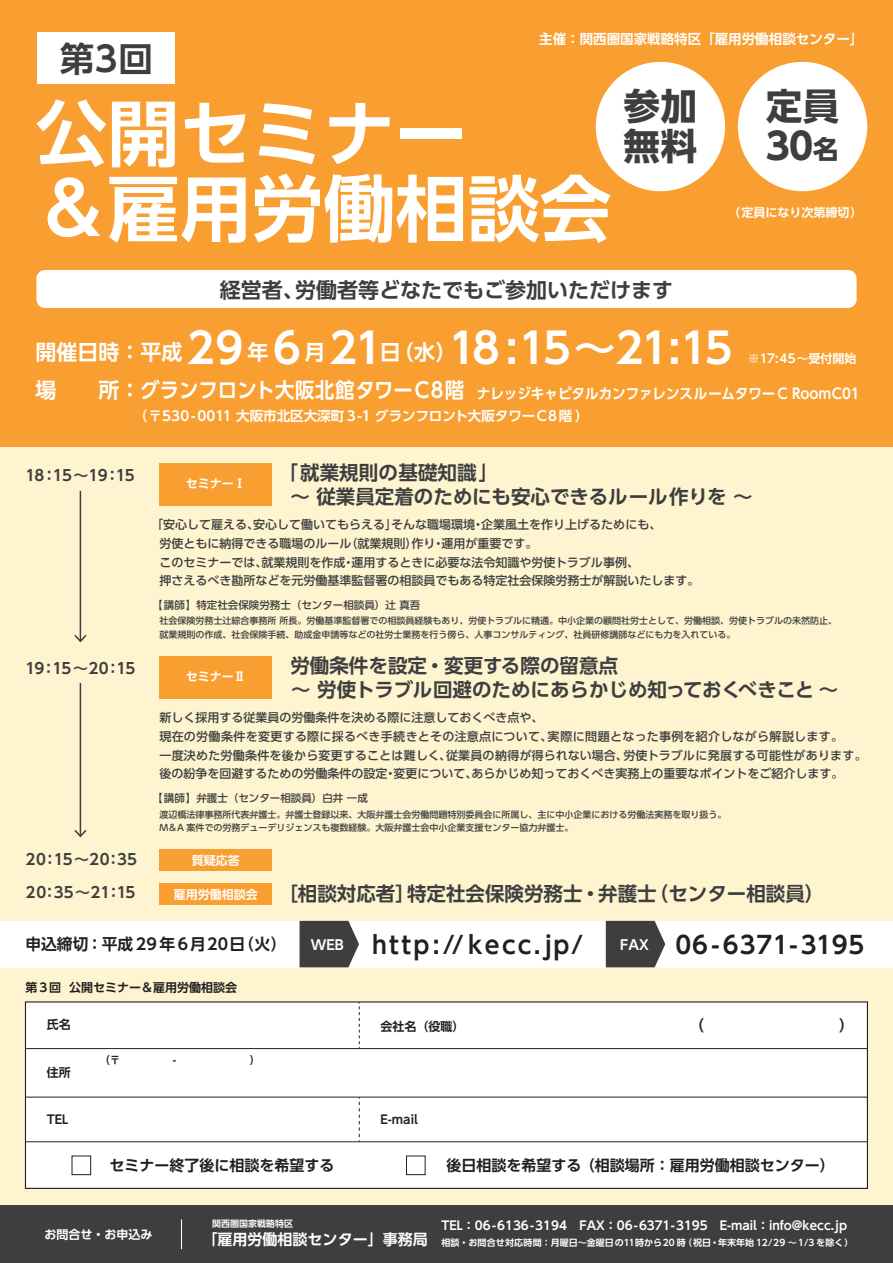
<style>
.page{position:relative;width:893px;height:1263px;background:#fff}
.page>*{position:absolute;margin:0;border:0;box-sizing:border-box;transform-origin:0 0}
.t1{font:700 72px/75.2px "UD Shin Go Pro De";color:#fff}
.t2{font:700 42px "UD Shin Go Pro De";letter-spacing:-.06em;color:#fff}
.t3{font:700 36.45px/39.8px "UD Shin Go Pro";letter-spacing:.02em;color:#3e3e3f}
.t4{font:700 34.5px "UD Shin Go Pro De";color:#3e3e3f}
.t5{font:700 24px "UD Shin Go Pro De";letter-spacing:.1em;color:#231f20}
.t6{font:700 24px "UD Shin Go Pro De";letter-spacing:.05em;color:#231f20}
.t7{font:700 21px "UD Shin Go Pro De";letter-spacing:.03em;color:#fff}
.t8{font:700 21px "UD Shin Go Pro De";color:#3e3e3f}
.t9{font:700 19.5px/24px "UD Shin Go Pro De";color:#3e3e3f}
.t10{font:700 15.75px "UD Shin Go Pro De";letter-spacing:.02em;color:#231f20}
.t11{font:700 15px "UD Shin Go Pro De";color:#231f20}
.t12{font:700 15px "UD Shin Go Pro De";letter-spacing:-.04em;color:#3e3e3f}
.t13{font:700 15px/32.8px "UD Shin Go Pro De";letter-spacing:.01em;color:#3e3e3f}
.t14{font:700 15px "UD Shin Go Pro De";color:#fff}
.t15{font:700 14.4px "UD Shin Go Pro De";color:#fff;scale:.94 1}
.t16{font:700 13.5px "UD Shin Go Pro De";color:#fff}
.t17{font:500 12px/18.8px "UD Shin Go Pro";color:#3e3e3f}
.t18{font:700 12px "UD Shin Go Pro De";color:#fff}
.t19{font:700 12px "UD Shin Go Pro De";color:#231f20}
.t20{font:500 10.5px "UD Shin Go Pro";color:#3e3e3f}
.t21{font:500 9px/13.5px "UD Shin Go Pro";color:#3e3e3f}
.t22{font:700 9px "UD Shin Go Pro De";color:#fff}
.s1{font-size:25.5px}
.s2{font-size:21px}
.s3{font-size:12px;color:#fff}
</style>
<div class="page">
<div style="left:0;top:441px;width:893px;height:775px;background:#fef4d0"></div>
<div style="left:25px;top:1001px;width:843px;height:188px;background:#fff;border:1px solid #231f20"></div>
<div style="left:0;top:0;width:893px;height:446px;background:#f99f32"></div>
<div style="left:38px;top:32px;width:137px;height:52px;background:#fff"></div>
<div style="left:0;top:921px;width:893px;height:46px;background:#fff"></div>
<svg style="left:300px;top:921px;width:59px;height:46px;background:#4f4f4f"></svg>
<div style="left:159px;top:849px;width:113px;height:22px;background:#f99f32"></div>
<div style="left:159px;top:883px;width:113px;height:22px;background:#f99f32"></div>
<div style="left:0;top:1205px;width:893px;height:58px;background:#3e3e3f"></div>
<hr style="left:25px;top:1048px;width:842px;height:1px;background:#231f20">
<hr style="left:25px;top:1097px;width:842px;height:1px;background:#231f20">
<hr style="left:25px;top:1141px;width:842px;height:1px;background:#231f20">
<svg style="left:359px;top:1002px;width:1px;height:46px"></svg>
<svg style="left:359px;top:1097px;width:1px;height:45px"></svg>
<div style="left:72px;top:1155px;width:19px;height:20px;border:1px solid #231f20"></div>
<div style="left:406px;top:1155px;width:19px;height:20px;border:1px solid #231f20"></div>
<div style="left:596px;top:62px;width:129px;height:129px;background:#fff;border-radius:50%"></div>
<div style="left:738px;top:62px;width:129px;height:129px;background:#fff;border-radius:50%"></div>
<svg style="left:606px;top:921px;width:59px;height:46px;background:#4e4e4f"></svg>
<div style="left:159px;top:463px;width:113px;height:42px;background:#f99f32"></div>
<div style="left:159px;top:656px;width:113px;height:42px;background:#f99f32"></div>
<hr style="left:80px;top:491px;width:1px;height:150px;background:#3e3e3f">
<svg style="left:74px;top:635px;width:13px;height:7px"></svg>
<hr style="left:80px;top:683px;width:1px;height:153px;background:#3e3e3f">
<svg style="left:74px;top:830px;width:13px;height:7px"></svg>
<hr style="left:181px;top:1219px;width:1px;height:30px;background:#fff">
<div style="left:36px;top:270px;width:821px;height:38px;background:#fff;border-radius:9px"></div>
<p class="t16" style="left:539px;top:28px;width:325px">主催：関西圏国家戦略特区「雇用労働相談センター」</p>
<h3 class="t4" style="left:60px;top:31px;width:95px">第3回</h3>
<h1 class="t1" style="left:35px;top:94px;width:578px">公開セミナー<br>&amp;雇用労働相談会</h1>
<h3 class="t3" style="left:624px;top:85px;width:75px">参加無料</h3>
<h3 class="t3" style="left:766px;top:85px;width:75px">定員<br>30<span class="s1">名</span></h3>
<p class="t18" style="left:728px;top:202px;width:136px">（定員になり次第締切）</p>
<h3 class="t8" style="left:220px;top:273px;width:455px">経営者、労働者等どなたでもご参加いただけます</h3>
<h2 class="t2" style="left:36px;top:314px;width:698px"><span class="s2">開催日時：平成</span> 29 <span class="s2">年</span> 6 <span class="s2">月</span> 21<span class="s2">日（水）</span>18:15～21:15</h2>
<h3 class="t7" style="left:36px;top:373px;width:430px">場　　所：グランフロント大阪北館タワーC8階</h3>
<p class="t16" style="left:134px;top:405px;width:456px">（〒530-0011 大阪市北区大深町 3-1 グランフロント大阪タワーC8階）</p>
<p class="t18" style="left:748px;top:349px;width:110px">※17:45～受付開始</p>
<p class="t15" style="left:477px;top:381px;width:409px">ナレッジキャピタルカンファレンスルームタワーC RoomC01</p>
<p class="t12" style="left:25px;top:463px;width:111px">18：15～19：15</p>
<p class="t12" style="left:25px;top:656px;width:112px">19：15～20：15</p>
<h3 class="t9" style="left:290px;top:460px;width:464px;text-indent:-12px">「就業規則の基礎知識」<br>～ 従業員定着のためにも安心できるルール作りを ～</h3>
<p class="t17" style="left:159px;top:515px;width:542px;text-indent:-8px">「安心して雇える、安心して働いてもらえる」そんな職場環境・企業風土を作り上げるためにも、<br>労使ともに納得できる職場のルール（就業規則）作り・運用が重要です。<br>このセミナーでは、就業規則を作成・運用するときに必要な法令知識や労使トラブル事例、<br>押さえるべき勘所などを元労働基準監督署の相談員でもある特定社会保険労務士が解説いたします。</p>
<p class="t18" style="left:186px;top:473px;width:61px">セミナーⅠ</p>
<p class="t20" style="left:152px;top:597px;width:270px">【講師】特定社会保険労務士（センター相談員）辻 真吾</p>
<p class="t21" style="left:159px;top:614px;width:679px">社会保険労務士辻綜合事務所 所長。労働基準監督署での相談員経験もあり、労使トラブルに精通。中小企業の顧問社労士として、労働相談、労使トラブルの未然防止、就業規則の作成、社会保険手続、助成金申請等などの社労士業務を行う傍ら、人事コンサルティング、社員研修講師などにも力を入れている。</p>
<p class="t18" style="left:186px;top:666px;width:61px">セミナーⅡ</p>
<h3 class="t9" style="left:290px;top:653px;width:549px">労働条件を設定・変更する際の留意点<br>～ 労使トラブル回避のためにあらかじめ知っておくべきこと～</h3>
<p class="t17" style="left:159px;top:708px;width:709px">新しく採用する従業員の労働条件を決める際に注意しておくべき点や、<br>現在の労働条件を変更する際に採るべき手続きとその注意点について、実際に問題となった事例を紹介しながら解説します。<br>一度決めた労働条件を後から変更することは難しく、従業員の納得が得られない場合、労使トラブルに発展する可能性があります。後の紛争を回避するための労働条件の設定・変更について、あらかじめ知っておくべき実務上の重要なポイントをご紹介します。</p>
<p class="t20" style="left:152px;top:790px;width:217px">【講師】弁護士（センター相談員）白井 一成</p>
<p class="t21" style="left:159px;top:807px;width:568px">渡辺橋法律事務所代表弁護士。弁護士登録以来、大阪弁護士会労働問題特別委員会に所属し、主に中小企業における労働法実務を取り扱う。<br>M＆A 案件での労務デューデリジェンスも複数経験。大阪弁護士会中小企業支援センター協力弁護士。</p>
<p class="t13" style="left:25px;top:842px;width:113px">20：15～20：35<br>20：35～21：15</p>
<p class="t18" style="left:192px;top:851px;width:49px">質疑応答</p>
<h3 class="t9" style="left:174px;top:881px;width:652px"><span class="s3">雇用労働相談会</span> ［相談対応者］特定社会保険労務士・弁護士（センター相談員）</h3>
<h3 class="t10" style="left:25px;top:931px;width:263px">申込締切：平成 29年 6月20日（火）</h3>
<h3 class="t5" style="left:372px;top:926px;width:212px">http://kecc.jp/</h3>
<h3 class="t6" style="left:675px;top:926px;width:190px">06-6371-3195</h3>
<p class="t16" style="left:311px;top:934px;width:34px">WEB</p>
<p class="t16" style="left:620px;top:934px;width:30px">FAX</p>
<p class="t19" style="left:25px;top:977px;width:213px">第 3回 公開セミナー＆雇用労働相談会</p>
<p class="t19" style="left:47px;top:1015px;width:25px">氏名</p>
<p class="t19" style="left:47px;top:1063px;width:25px">住所</p>
<p class="t19" style="left:47px;top:1109px;width:23px">TEL</p>
<p class="t19" style="left:380px;top:1109px;width:39px">E-mail</p>
<p class="t19" style="left:380px;top:1016px;width:85px">会社名（役職）</p>
<p class="t11" style="left:110px;top:1153px;width:226px">セミナー終了後に相談を希望する</p>
<p class="t11" style="left:446px;top:1153px;width:390px">後日相談を希望する（相談場所：雇用労働相談センター）</p>
<p class="t22" style="left:212px;top:1216px;width:82px">関西圏国家戦略特区</p>
<p class="t18" style="left:45px;top:1224px;width:110px">お問合せ・お申込み</p>
<p class="t14" style="left:203px;top:1227px;width:227px">「雇用労働相談センター」事務局</p>
<p class="t18" style="left:441px;top:1216px;width:407px">TEL：06-6136-3194 FAX：06-6371-3195　E-mail：info@kecc.jp</p>
<p class="t22" style="left:441px;top:1235px;width:414px">相談・お問合せ対応時間：月曜日～金曜日の11時から20 時（祝日・年末年始 12/29 ～1/3 を除く）</p>
</div>
